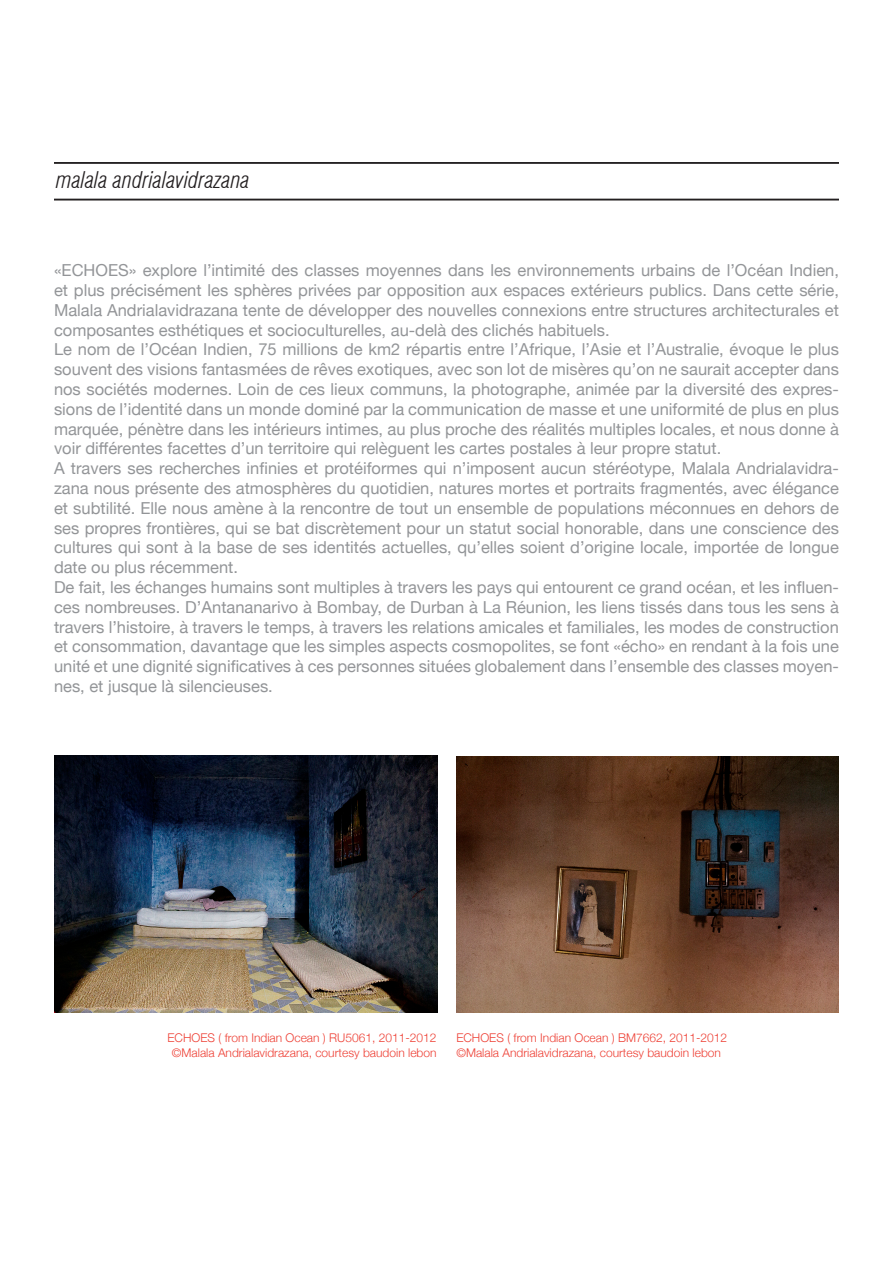
<style>
.page{position:relative;width:893px;height:1263px;background:#fff}
.page>*{position:absolute;margin:0;border:0;box-sizing:border-box;transform-origin:0 0}
.t1{font:italic 300 condensed 22.5px "Swiss 721 BT";color:#231f20}
.t2{font:16.5px/19.8px "Helvetica Neue";color:#939598;text-align:justify}
.t3{font:300 12px "Helvetica Neue";color:#ee3f34}
</style>
<div class="page">
<hr style="left:54px;top:162px;width:785px;height:2px;background:#231f20">
<hr style="left:54px;top:199px;width:785px;height:1px;background:#231f20">
<img style="left:54px;top:756px;width:384px;height:256px">
<img style="left:456px;top:757px;width:383px;height:255px">
<p class="t1" style="left:56px;top:166px;width:195px">malala andrialavidrazana</p>
<p class="t2" style="left:54px;top:259px;width:786px">«ECHOES» explore l’intimité des classes moyennes dans les environnements urbains de l’Océan Indien, et plus précisément les sphères privées par opposition aux espaces extérieurs publics. Dans cette série, Malala Andrialavidrazana tente de développer des nouvelles connexions entre structures architecturales et composantes esthétiques et socioculturelles, au-delà des clichés habituels.</p>
<p class="t2" style="left:54px;top:338px;width:787px">Le nom de l’Océan Indien, 75 millions de km2 répartis entre l’Afrique, l’Asie et l’Australie, évoque le plus souvent des visions fantasmées de rêves exotiques, avec son lot de misères qu’on ne saurait accepter dans nos sociétés modernes. Loin de ces lieux communs, la photographe, animée par la diversité des expres&shy;sions de l’identité dans un monde dominé par la communication de masse et une uniformité de plus en plus marquée, pénètre dans les intérieurs intimes, au plus proche des réalités multiples locales, et nous donne à voir différentes facettes d’un territoire qui relèguent les cartes postales à leur propre statut.</p>
<p class="t2" style="left:54px;top:457px;width:786px">A travers ses recherches infinies et protéiformes qui n’imposent aucun stéréotype, Malala Andrialavidra&shy;zana nous présente des atmosphères du quotidien, natures mortes et portraits fragmentés, avec élégance et subtilité. Elle nous amène à la rencontre de tout un ensemble de populations méconnues en dehors de ses propres frontières, qui se bat discrètement pour un statut social honorable, dans une conscience des cultures qui sont à la base de ses identités actuelles, qu’elles soient d’origine locale, importée de longue date ou plus récemment.</p>
<p class="t2" style="left:54px;top:576px;width:786px">De fait, les échanges humains sont multiples à travers les pays qui entourent ce grand océan, et les influen&shy;ces nombreuses. D’Antananarivo à Bombay, de Durban à La Réunion, les liens tissés dans tous les sens à travers l’histoire, à travers le temps, à travers les relations amicales et familiales, les modes de construction et consommation, davantage que les simples aspects cosmopolites, se font «écho» en rendant à la fois une unité et une dignité significatives à ces personnes situées globalement dans l’ensemble des classes moyen&shy;nes, et jusque là silencieuses.</p>
<p class="t3" style="left:168px;top:1028px;width:271px">ECHOES ( from Indian Ocean ) RU5061, 2011-2012</p>
<p class="t3" style="left:172px;top:1042px;width:266px">©Malala Andrialavidrazana, courtesy baudoin lebon</p>
<p class="t3" style="left:456px;top:1028px;width:272px">ECHOES ( from Indian Ocean ) BM7662, 2011-2012</p>
<p class="t3" style="left:456px;top:1042px;width:266px">©Malala Andrialavidrazana, courtesy baudoin lebon</p>
</div>
